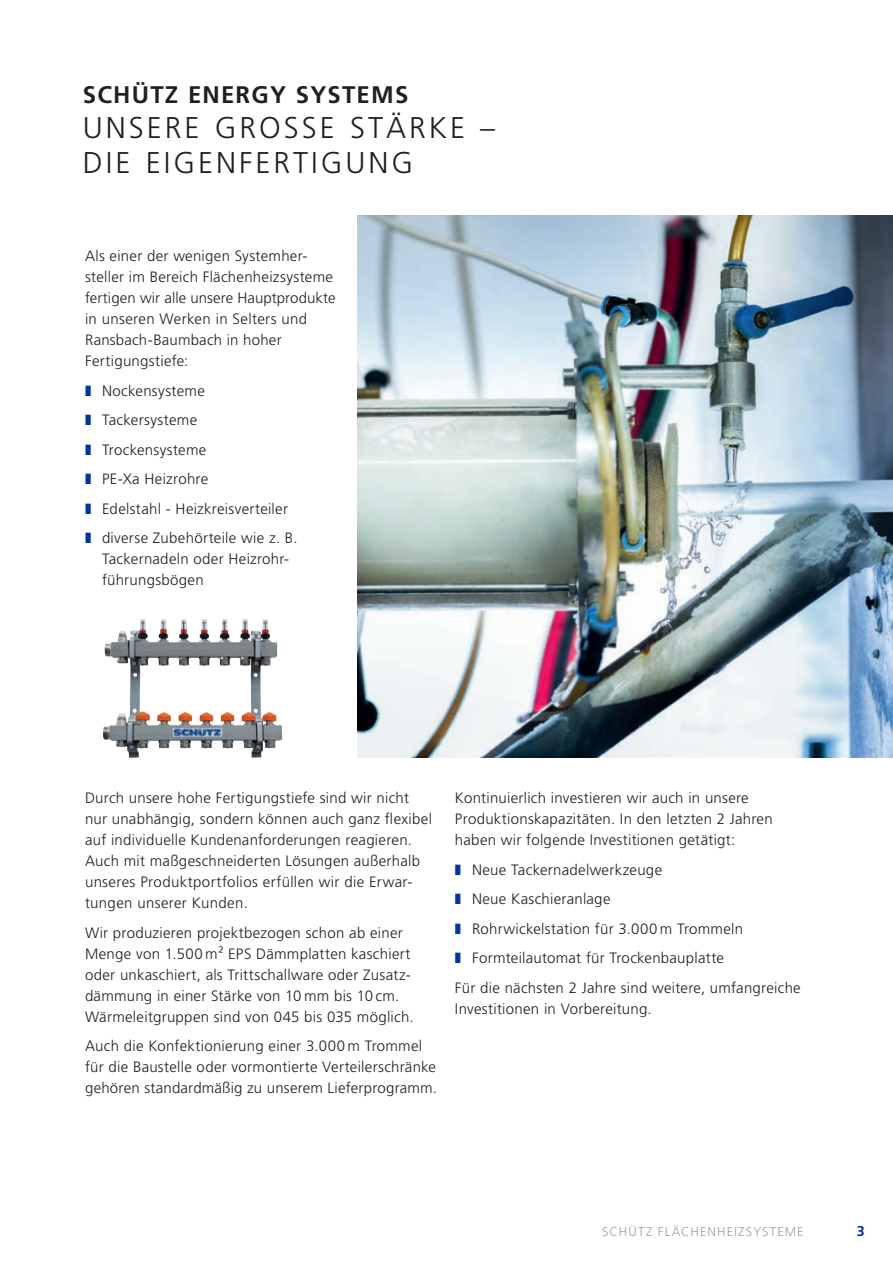
<style>
.page{position:relative;width:893px;height:1263px;background:#fff}
.page>*{position:absolute;margin:0;border:0;box-sizing:border-box;transform-origin:0 0}
.t1{font:300 30px/35.1px "Frutiger LT Pro";letter-spacing:.1em;color:#231f20}
.t2{font:700 24px "Frutiger LT Pro";letter-spacing:.05em;color:#231f20}
.t3{font:300 15px/21px "Frutiger LT Pro";letter-spacing:.02em;color:#231f20}
.t4{font:700 14.25px "Frutiger LT Pro";color:#0036a0}
.t5{font:300 12.75px "Frutiger LT Pro";letter-spacing:.09em;color:#a39d9b}
.s1{color:#0036a0}
</style>
<div class="page">
<img style="left:357px;top:216px;width:536px;height:542px">
<img style="left:104px;top:619px;width:37px;height:108px">
<h2 class="t2" style="left:83px;top:80px;width:327px">SCHÜTZ ENERGY SYSTEMS</h2>
<h1 class="t1" style="left:83px;top:110px;width:414px">UNSERE GROSSE STÄRKE –<br>DIE EIGENFERTIGUNG</h1>
<p class="t3" style="left:85px;top:245px;width:252px">Als einer der wenigen Systemher&shy;steller im Bereich Flächenheizsysteme fertigen wir alle unsere Hauptprodukte in unseren Werken in Selters und<br>Ransbach-Baumbach in hoher<br>Fertigungstiefe:</p>
<p class="t3" style="left:85px;top:376px;width:214px;line-height:29.5px"><span class="s1">❚</span> Nockensysteme<br><span class="s1">❚</span> Tackersysteme<br><span class="s1">❚</span> Trockensysteme<br><span class="s1">❚</span> PE-Xa Heizrohre<br><span class="s1">❚</span> Edelstahl - Heizkreisverteiler <span class="s1">❚</span> diverse Zubehörteile wie z. B.</p>
<p class="t3" style="left:102px;top:548px;width:189px">Tackernadeln oder Heizrohr&shy;führungsbögen</p>
<p class="t3" style="left:85px;top:787px;width:348px">Durch unsere hohe Fertigungstiefe sind wir nicht nur unabhängig, sondern können auch ganz flexibel auf individuelle Kundenanforderungen reagieren.<br>Auch mit maßgeschneiderten Lösungen außerhalb unseres Produktportfolios erfüllen wir die Erwar&shy;tungen unserer Kunden.</p>
<p class="t3" style="left:85px;top:922px;width:330px">Wir produzieren projektbezogen schon ab einer Menge von 1.500 m² EPS Dämmplatten kaschiert oder unkaschiert, als Trittschallware oder Zusatz&shy;dämmung in einer Stärke von 10 mm bis 10 cm.<br>Wärmeleitgruppen sind von 045 bis 035 möglich.</p>
<p class="t3" style="left:85px;top:1035px;width:353px">Auch die Konfektionierung einer 3.000 m Trommel für die Baustelle oder vormontierte Verteilerschränke gehören standardmäßig zu unserem Lieferprogramm.</p>
<p class="t3" style="left:455px;top:787px;width:319px">Kontinuierlich investieren wir auch in unsere<br>Produktionskapazitäten. In den letzten 2 Jahren haben wir folgende Investitionen getätigt:</p>
<p class="t3" style="left:455px;top:855px;width:347px;line-height:29.5px"><span class="s1">❚</span> Neue Tackernadelwerkzeuge<br><span class="s1">❚</span> Neue Kaschieranlage<br><span class="s1">❚</span> Rohrwickelstation für 3.000 m Trommeln<br><span class="s1">❚</span> Formteilautomat für Trockenbauplatte<br>Für die nächsten 2 Jahre sind weitere, umfangreiche</p>
<p class="t3" style="left:455px;top:998px;width:198px">Investitionen in Vorbereitung.</p>
<p class="t5" style="left:602px;top:1224px;width:203px">SCHÜTZ FLÄCHENHEIZSYSTEME</p>
<p class="t4" style="left:857px;top:1222px;width:9px">3</p>
</div>
